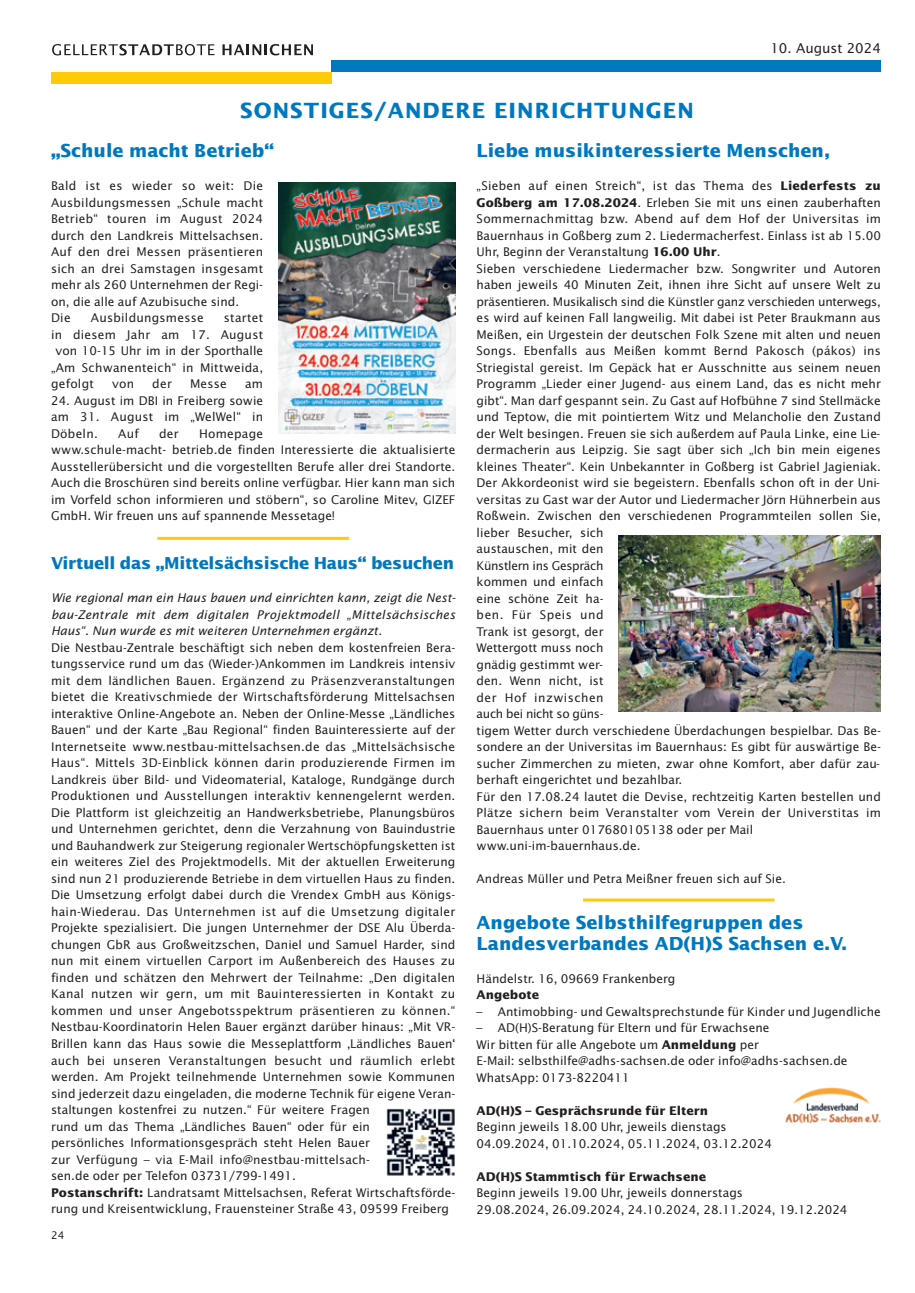
<style>
.page{position:relative;width:915px;height:1293px;background:#fff}
.page>*{position:absolute;margin:0;border:0;box-sizing:border-box;transform-origin:0 0}
.t1{font:700 21px "Lucida Sans";letter-spacing:.05em;color:#0078c0}
.t2{font:700 18px/21px "Lucida Sans";color:#0078c0}
.t3{font:700 16.5px "Lucida Sans";letter-spacing:-.02em;color:#0078c0}
.t4{font:13.5px "Lucida Sans";color:#231f20}
.t5{font:12px/16.5px "Lucida Sans";color:#231f20}
.t6{font:italic 12px/16.5px "Lucida Sans";color:#231f20;text-align:justify}
.t7{font:12px "Lucida Sans";letter-spacing:.02em;color:#231f20}
.t8{font:700 12px "Lucida Sans";color:#231f20}
.t9{font:10.5px "Lucida Sans";color:#231f20}
.s1{font-weight:700}
</style>
<div class="page">
<div style="left:331px;top:60px;width:550px;height:12px;background:#0078c0"></div>
<div style="left:51px;top:72px;width:280px;height:12px;background:#feca0a"></div>
<svg style="left:52px;top:44px;width:162px;height:11px"></svg>
<svg style="left:222px;top:44px;width:91px;height:11px"></svg>
<img style="left:278px;top:183px;width:177px;height:250px">
<img style="left:618px;top:536px;width:262px;height:175px">
<img style="left:386px;top:1108px;width:69px;height:68px">
<hr style="left:157px;top:537px;width:192px;height:3px;background:#feca0a">
<img style="left:785px;top:1087px;width:95px;height:36px">
<hr style="left:583px;top:898px;width:191px;height:3px;background:#feca0a">
<p class="t4" style="left:770px;top:43px;width:112px">10. August 2024</p>
<h1 class="t1" style="left:240px;top:102px;width:455px">SONSTIGES/ANDERE EINRICHTUNGEN</h1>
<h2 class="t2" style="left:51px;top:142px;width:224px">„Schule macht Betrieb“</h2>
<p class="t5" style="left:51px;top:178px;width:213px">Bald ist es wieder so weit: Die<br>Ausbildungsmessen „Schule macht<br>Betrieb“ touren im August 2024 durch den Landkreis Mittelsachsen.<br>Auf den drei Messen präsentieren sich an drei Samstagen insgesamt mehr als 260 Unternehmen der Regi&shy;on, die alle auf Azubisuche sind.<br>Die</p>
<h2 class="t2" style="left:476px;top:142px;width:355px">Liebe musikinteressierte Menschen,</h2>
<p class="t5" style="left:476px;top:178px;width:405px">„Sieben auf einen Streich“, ist das Thema des <span class="s1">Liederfests zu Goßberg am 17.08.2024</span>. Erleben Sie mit uns einen zauberhaften Sommernachmittag bzw. Abend auf dem Hof der Universitas im Bauernhaus in Goßberg zum 2. Liedermacherfest. Einlass ist ab 15.00<br>Uhr, Beginn der Veranstaltung <span class="s1">16.00 Uhr</span>.<br>Sieben verschiedene Liedermacher bzw. Songwriter und Autoren haben jeweils 40 Minuten Zeit, ihnen ihre Sicht auf unsere Welt zu präsentieren. Musikalisch sind die Künstler ganz verschieden unterwegs, es wird auf keinen Fall langweilig. Mit dabei ist Peter Braukmann aus Meißen, ein Urgestein der deutschen Folk Szene mit alten und neuen Songs. Ebenfalls aus Meißen kommt Bernd Pakosch (pákos) ins Striegistal gereist. Im Gepäck hat er Ausschnitte aus seinem neuen Programm „Lieder einer Jugend- aus einem Land, das es nicht mehr gibt“. Man darf gespannt sein. Zu Gast auf Hofbühne 7 sind Stellmäcke und Teptow, die mit pointiertem Witz und Melancholie den Zustand der Welt besingen. Freuen sie sich außerdem auf Paula Linke, eine Lie&shy;dermacherin aus Leipzig. Sie sagt über sich „Ich bin mein eigenes kleines Theater“. Kein Unbekannter in Goßberg ist Gabriel Jagieniak.<br>Der Akkordeonist wird sie begeistern. Ebenfalls schon oft in der Uni&shy;versitas zu Gast war der Autor und Liedermacher Jörn Hühnerbein aus Roßwein. Zwischen den verschiedenen Programmteilen sollen Sie, lieber Besucher, sich<br>austauschen, mit den<br>Künstlern ins Gespräch<br>kommen und einfach<br>eine schöne Zeit ha-<br>ben. Für Speis und<br>Trank ist gesorgt, der<br>Wettergott muss noch<br>gnädig gestimmt wer-<br>den. Wenn nicht, ist<br>der Hof inzwischen<br>auch bei nicht so güns-<br>tigem Wetter durch verschiedene Überdachungen bespielbar. Das Be&shy;sondere an der Universitas im Bauernhaus: Es gibt für auswärtige Be&shy;sucher Zimmerchen zu mieten, zwar ohne Komfort, aber dafür zau&shy;berhaft eingerichtet und bezahlbar.<br>Für den 17.08.24 lautet die Devise, rechtzeitig Karten bestellen und Plätze sichern beim Veranstalter vom Verein der Universtitas im Bauernhaus unter 017680105138 oder per Mail www.uni-im-bauernhaus.de.</p>
<p class="t5" style="left:476px;top:871px;width:310px">Andreas Müller und Petra Meißner freuen sich auf Sie.</p>
<h2 class="t2" style="left:476px;top:913px;width:372px">Angebote Selbsthilfegruppen des<br>Landesverbandes AD(H)S Sachsen e.V.</h2>
<p class="t5" style="left:476px;top:971px;width:200px">Händelstr. 16, 09669 Frankenberg</p>
<p class="t8" style="left:476px;top:990px;width:64px">Angebote</p>
<p class="t5" style="left:476px;top:1004px;width:405px">– Antimobbing- und Gewaltsprechstunde für Kinder und Jugendliche</p>
<p class="t5" style="left:476px;top:1020px;width:372px">– AD(H)S-Beratung für Eltern und für Erwachsene<br>Wir bitten für alle Angebote um <span class="s1">Anmeldung</span> per<br>E-Mail: selbsthilfe@adhs-sachsen.de oder info@adhs-sachsen.de WhatsApp: 0173-8220411</p>
<p class="t8" style="left:476px;top:1105px;width:233px">AD(H)S – Gesprächsrunde für Eltern</p>
<p class="t5" style="left:476px;top:1119px;width:297px">Beginn jeweils 18.00 Uhr, jeweils dienstags<br>04.09.2024, 01.10.2024, 05.11.2024, 03.12.2024</p>
<p class="t8" style="left:476px;top:1171px;width:231px">AD(H)S Stammtisch für Erwachsene</p>
<p class="t5" style="left:476px;top:1185px;width:372px">Beginn jeweils 19.00 Uhr, jeweils donnerstags<br>29.08.2024, 26.09.2024, 24.10.2024, 28.11.2024, 19.12.2024</p>
<p class="t7" style="left:91px;top:313px;width:114px">Ausbildungsmesse</p>
<p class="t7" style="left:224px;top:313px;width:41px">startet</p>
<p class="t7" style="left:51px;top:329px;width:213px">in diesem Jahr am 17. August</p>
<p class="t5" style="left:56px;top:343px;width:209px">von 10-15 Uhr im in der Sporthalle</p>
<p class="t7" style="left:51px;top:362px;width:213px">„Am Schwanenteich“ in Mittweida,</p>
<p class="t7" style="left:51px;top:379px;width:44px">gefolgt</p>
<p class="t5" style="left:112px;top:376px;width:24px">von</p>
<p class="t5" style="left:152px;top:376px;width:21px">der</p>
<p class="t5" style="left:190px;top:376px;width:38px">Messe</p>
<p class="t5" style="left:245px;top:376px;width:20px">am</p>
<p class="t5" style="left:51px;top:393px;width:213px;text-align:justify">24. August im DBI in Freiberg sowie am 31. August im „WelWel“ in Döbeln.</p>
<p class="t5" style="left:118px;top:426px;width:22px">Auf</p>
<p class="t5" style="left:159px;top:426px;width:21px">der</p>
<p class="t5" style="left:51px;top:426px;width:405px;text-indent:148px">Homepage<br>www.schule-macht- betrieb.de finden Interessierte die aktualisierte Ausstellerübersicht und die vorgestellten Berufe aller drei Standorte.<br>Auch die Broschüren sind bereits online verfügbar. Hier kann man sich im Vorfeld schon informieren und stöbern“, so Caroline Mitev, GIZEF GmbH. Wir freuen uns auf spannende Messetage!</p>
<h3 class="t3" style="left:51px;top:556px;width:404px">Virtuell das „Mittelsächsische Haus“ besuchen</h3>
<p class="t6" style="left:51px;top:591px;width:405px">Wie regional man ein Haus bauen und einrichten kann, zeigt die Nest&shy;bau-Zentrale mit dem digitalen Projektmodell „Mittelsächsisches Haus“. Nun wurde es mit weiteren Unternehmen ergänzt.</p>
<p class="t5" style="left:51px;top:640px;width:405px">Die Nestbau-Zentrale beschäftigt sich neben dem kostenfreien Bera&shy;tungsservice rund um das (Wieder-)Ankommen im Landkreis intensiv mit dem ländlichen Bauen. Ergänzend zu Präsenzveranstaltungen bietet die Kreativschmiede der Wirtschaftsförderung Mittelsachsen interaktive Online-Angebote an. Neben der Online-Messe „Ländliches Bauen“ und der Karte „Bau Regional“ finden Bauinteressierte auf der Internetseite www.nestbau-mittelsachsen.de das „Mittelsächsische Haus“. Mittels 3D-Einblick können darin produzierende Firmen im Landkreis über Bild- und Videomaterial, Kataloge, Rundgänge durch Produktionen und Ausstellungen interaktiv kennengelernt werden.<br>Die Plattform ist gleichzeitig an Handwerksbetriebe, Planungsbüros und Unternehmen gerichtet, denn die Verzahnung von Bauindustrie und Bauhandwerk zur Steigerung regionaler Wertschöpfungsketten ist ein weiteres Ziel des Projektmodells. Mit der aktuellen Erweiterung sind nun 21 produzierende Betriebe in dem virtuellen Haus zu finden.<br>Die Umsetzung erfolgt dabei durch die Vrendex GmbH aus Königs&shy;hain-Wiederau. Das Unternehmen ist auf die Umsetzung digitaler Projekte spezialisiert. Die jungen Unternehmer der DSE Alu Überda&shy;chungen GbR aus Großweitzschen, Daniel und Samuel Harder, sind nun mit einem virtuellen Carport im Außenbereich des Hauses zu finden und schätzen den Mehrwert der Teilnahme: „Den digitalen Kanal nutzen wir gern, um mit Bauinteressierten in Kontakt zu kommen und unser Angebotsspektrum präsentieren zu können.“ Nestbau-Koordinatorin Helen Bauer ergänzt darüber hinaus: „Mit VR-Brillen kann das Haus sowie die Messeplattform ‚Ländliches Bauen‘ auch bei unseren Veranstaltungen besucht und räumlich erlebt werden. Am Projekt teilnehmende Unternehmen sowie Kommunen sind jederzeit dazu eingeladen, die moderne Technik für eigene Veran&shy;staltungen kostenfrei zu nutzen.“ Für weitere Fragen<br>rund um das Thema „Ländliches Bauen“ oder für ein<br>persönliches Informationsgespräch steht Helen Bauer<br>zur Verfügung – via E-Mail info@nestbau-mittelsach-<br>sen.de oder per Telefon 03731/799-1491.<br><span class="s1">Postanschrift:</span> Landratsamt Mittelsachsen, Referat Wirtschaftsförde&shy;rung und Kreisentwicklung, Frauensteiner Straße 43, 09599 Freiberg</p>
<p class="t9" style="left:51px;top:1230px;width:15px">24</p>
</div>
